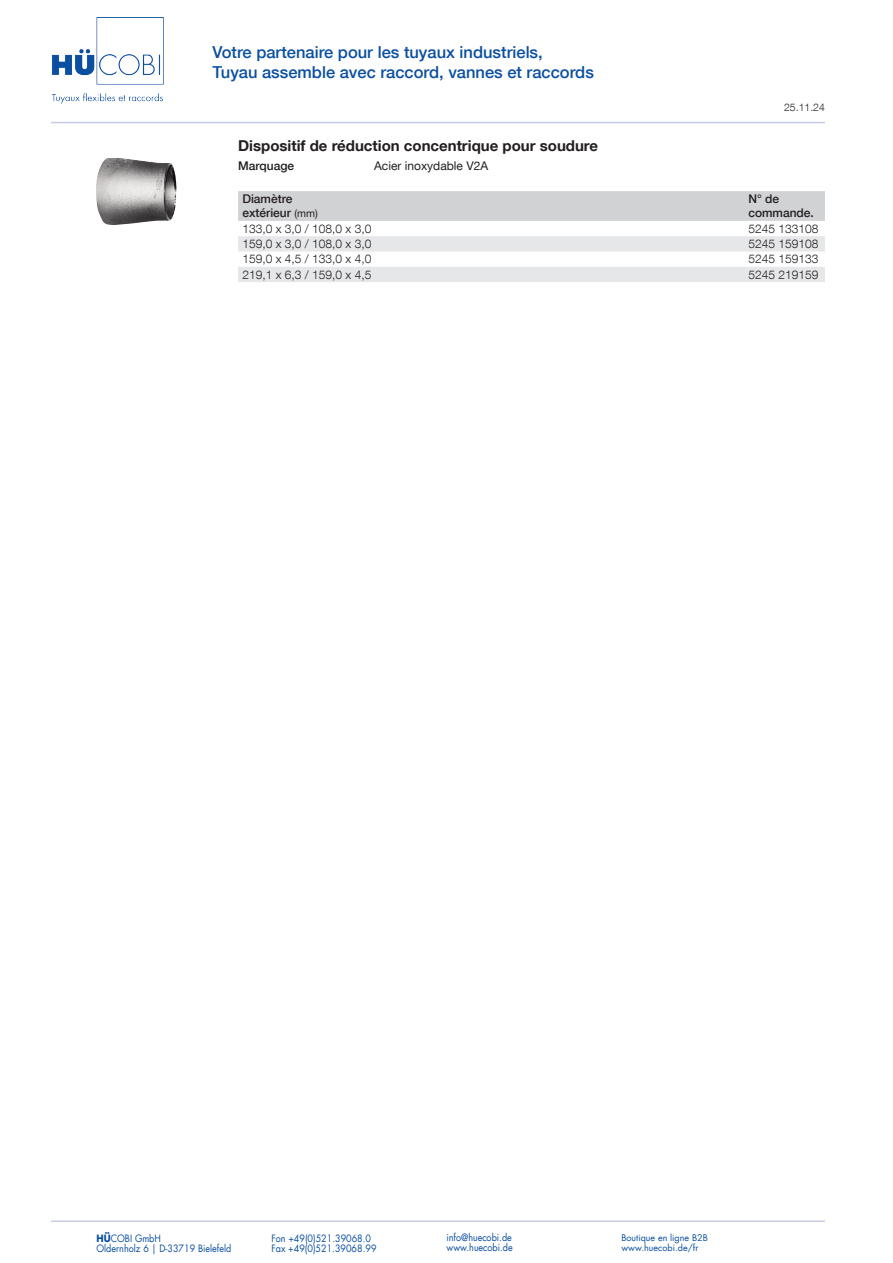
<style>
.page{position:relative;width:893px;height:1263px;background:#fff}
.page>*{position:absolute;margin:0;border:0;box-sizing:border-box;transform-origin:0 0}
.t1{font:500 16.5px/19.8px "Helvetica Neue LT Com";color:#0a4fa2}
.t2{font:700 15px "Helvetica Neue LT Com";color:#231f20}
.t3{font:300 12px "Helvetica Neue LT Com";color:#231f20}
.t4{font:500 12px/14.4px "Helvetica Neue LT Com";color:#231f20}
.t5{font:12px "Helvetica Neue LT Com";color:#231f20}
.t6{font:300 10.5px "Helvetica Neue LT Com";color:#231f20}
.t7{font:9.9px "Futura LT";color:#0a4fa2;scale:.91 1}
.t8{font:9px "Futura LT";color:#0a4fa2}
.s1{font-weight:400;font-size:10.5px}
.s2{font-weight:700}
</style>
<div class="page">
<hr style="left:51px;top:122px;width:774px;height:1px;background:#c7cbe6">
<img style="left:52px;top:17px;width:112px;height:87px">
<hr style="left:51px;top:1220px;width:774px;height:2px;background:#c7cbe6">
<div style="left:238px;top:191px;width:587px;height:30px;background:#d1d2d4"></div>
<svg style="left:238px;top:236px;width:587px;height:46px"></svg>
<img style="left:96px;top:158px;width:81px;height:67px">
<h1 class="t1" style="left:213px;top:42px;width:383px">Votre partenaire pour les tuyaux industriels,<br>Tuyau assemble avec raccord, vannes et raccords</h1>
<p class="t6" style="left:784px;top:101px;width:42px">25.11.24</p>
<p class="t2" style="left:238px;top:136px;width:361px">Dispositif de réduction concentrique pour soudure</p>
<p class="t4" style="left:238px;top:158px;width:58px">Marquage</p>
<p class="t5" style="left:374px;top:158px;width:116px">Acier inoxydable V2A</p>
<p class="t4" style="left:242px;top:191px;width:77px">Diamètre extérieur <span class="s1">(mm)</span></p>
<p class="t4" style="left:748px;top:191px;width:67px">N° de commande.</p>
<p class="t3" style="left:242px;top:221px;width:130px">133,0 x 3,0 / 108,0 x 3,0</p>
<p class="t3" style="left:748px;top:221px;width:72px">5245 133108</p>
<p class="t3" style="left:242px;top:237px;width:130px">159,0 x 3,0 / 108,0 x 3,0</p>
<p class="t3" style="left:748px;top:237px;width:72px">5245 159108</p>
<p class="t3" style="left:242px;top:252px;width:130px">159,0 x 4,5 / 133,0 x 4,0</p>
<p class="t3" style="left:748px;top:252px;width:72px">5245 159133</p>
<p class="t3" style="left:242px;top:267px;width:130px">219,1 x 6,3 / 159,0 x 4,5</p>
<p class="t3" style="left:748px;top:267px;width:72px">5245 219159</p>
<p class="t7" style="left:97px;top:1232px;width:72px"><span class="s2">HÜ</span>COBI GmbH</p>
<p class="t7" style="left:271px;top:1232px;width:111px">Fon +49(0)521.39068.0</p>
<p class="t7" style="left:446px;top:1231px;width:73px">info@huecobi.de</p>
<p class="t8" style="left:621px;top:1231px;width:88px">Boutique en ligne B2B</p>
<p class="t7" style="left:97px;top:1242px;width:150px">Oldernholz 6 | D-33719 Bielefeld</p>
<p class="t7" style="left:271px;top:1242px;width:117px">Fax +49(0)521.39068.99</p>
<p class="t7" style="left:446px;top:1241px;width:74px">www.huecobi.de</p>
<p class="t8" style="left:621px;top:1242px;width:78px">www.huecobi.de/fr</p>
</div>
